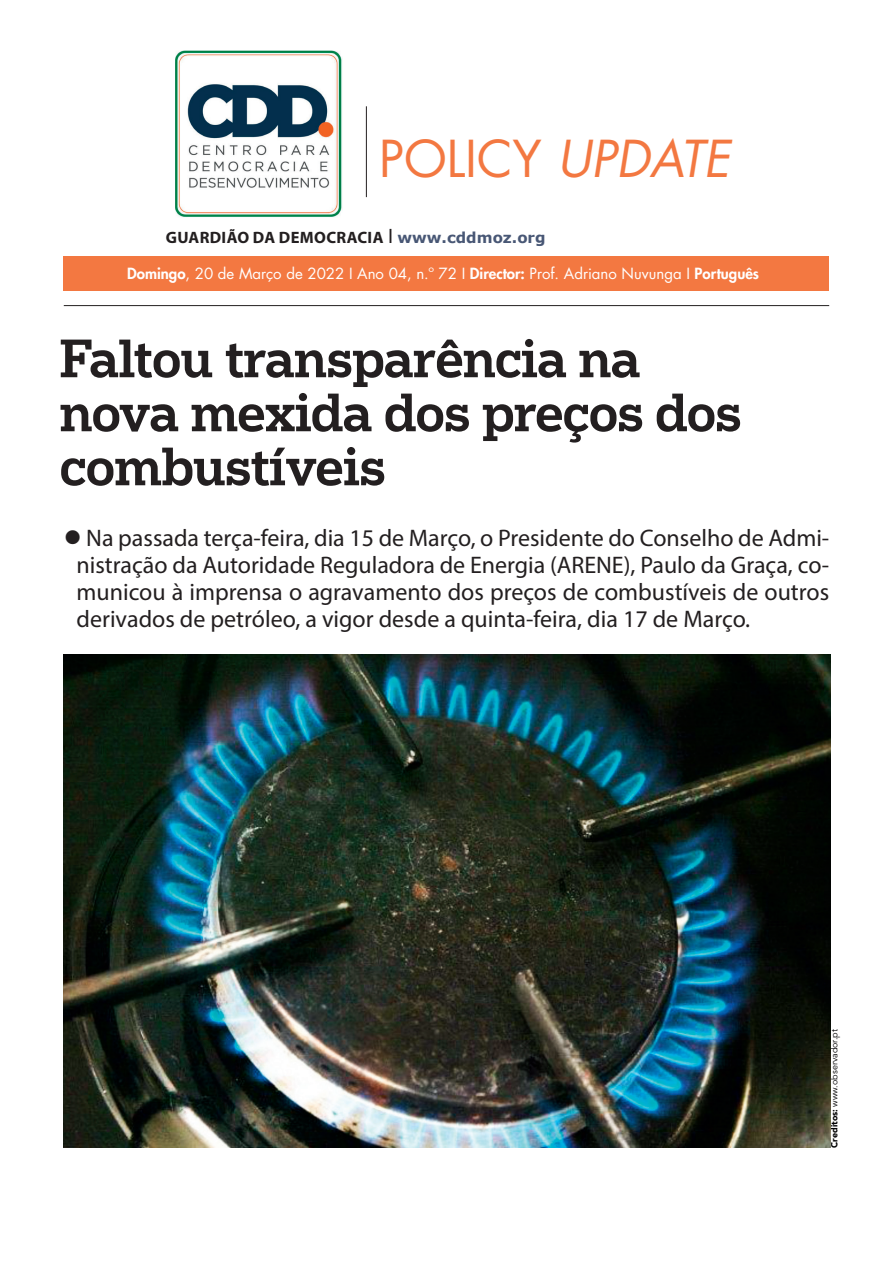
<style>
.page{position:relative;width:893px;height:1263px;background:#fff}
.page>*{position:absolute;margin:0;border:0;box-sizing:border-box;transform-origin:0 0}
.t1{font:500 51px/54px "Popular";letter-spacing:-.01em;color:#231f20}
.t2{font:49.5px "Futura LT";color:#f37841}
.t3{font:24px/27px "Myriad Pro";color:#231f20;text-align:justify}
.t4{font:700 16.5px "Myriad Pro";letter-spacing:.02em;color:#231f20}
.t5{font:15px "Futura LT";color:#fff}
.t6{font:9px "Avenir LT Std";color:#000002}
.s1{font-style:italic}
.s2{font-weight:400;font-size:20.85px}
.s3{font-family:"Verdana";font-size:15px;color:#485775}
.s4{font-weight:800}
.s5{font-weight:900}
</style>
<div class="page">
<hr style="left:366px;top:106px;width:1px;height:91px;background:#231f20">
<div style="left:64px;top:256px;width:765px;height:35px;background:#f37841"></div>
<hr style="left:64px;top:305px;width:765px;height:1px;background:#231f20">
<img style="left:175px;top:50px;width:167px;height:167px">
<img style="left:64px;top:655px;width:766px;height:493px">
<h2 class="t2" style="left:379px;top:127px;width:352px">POLICY <span class="s1">UPDATE</span></h2>
<p class="t4" style="left:166px;top:227px;width:381px">GUARDIÃO DA DEMOCRACIA <span class="s2">I</span> <span class="s3">www.cddmoz.org</span></p>
<p class="t5" style="left:127px;top:263px;width:633px"><span class="s4">Domingo</span>, 20 de Março de 2022 I Ano 04, n.º 72 I <span class="s4">Director:</span> Prof. Adriano Nuvunga I <span class="s4">Português</span></p>
<h1 class="t1" style="left:60px;top:330px;width:683px">Faltou transparência na nova mexida dos preços dos combustíveis</h1>
<p class="t3" style="left:77px;top:524px;width:754px;text-indent:-13px">● Na passada terça-feira, dia 15 de Março, o Presidente do Conselho de Admi&shy;nistração da Autoridade Reguladora de Energia (ARENE), Paulo da Graça, co&shy;municou à imprensa o agravamento dos preços de combustíveis de outros derivados de petróleo, a vigor desde a quinta-feira, dia 17 de Março.</p>
<p class="t6" style="left:829px;top:1148px;width:120px;rotate:-90deg"><span class="s5">Creditos:</span> www.observador.pt</p>
</div>
